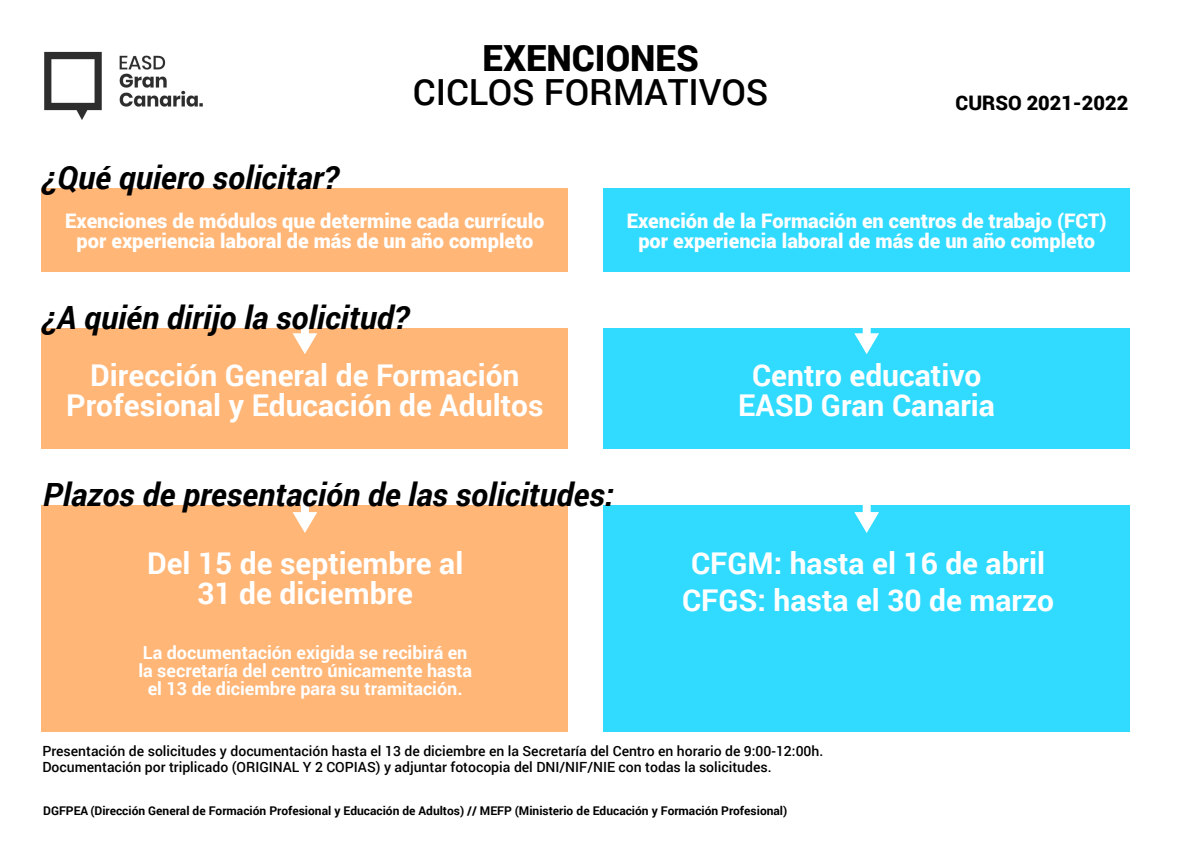
<style>
.page{position:relative;width:1191px;height:843px;background:#fff}
.page>*{position:absolute;margin:0;border:0;box-sizing:border-box;transform-origin:0 0}
.t1{font:500 36px "Roboto";color:#000}
.t2{font:900 36px "Roboto";color:#000}
.t3{font:italic 700 32px "Roboto";color:#000}
.t4{font:700 30px/30px "Roboto";color:#fff;text-align:center}
.t5{font:900 20px/20px "Roboto";color:#fff;text-align:center}
.t6{font:900 20px "Roboto";color:#000}
.t7{font:700 18px/18px "Roboto";color:#fff;text-align:center}
.t8{font:500 14px/16.1px "Roboto";color:#000}
.t9{font:700 12px "Roboto";color:#000}
</style>
<div class="page">
<div style="left:42px;top:134px;width:526px;height:597px;background:#ffb677"></div>
<div style="left:604px;top:134px;width:526px;height:597px;background:#31dbff"></div>
<div style="left:32px;top:272px;width:1107px;height:56px;background:#fff"></div>
<div style="left:30px;top:449px;width:1111px;height:56px;background:#fff"></div>
<div style="left:36px;top:128px;width:1105px;height:59px;background:#fff"></div>
<svg style="left:293px;top:328px;width:24px;height:26px"></svg>
<svg style="left:293px;top:505px;width:24px;height:28px"></svg>
<svg style="left:854px;top:328px;width:25px;height:26px"></svg>
<svg style="left:854px;top:505px;width:25px;height:28px"></svg>
<img style="left:44px;top:51px;width:159px;height:69px">
<h2 class="t3" style="left:42px;top:155px;width:298px">¿Qué quiero solicitar?</h2>
<h1 class="t2" style="left:483px;top:33px;width:218px">EXENCIONES</h1>
<h1 class="t1" style="left:413px;top:67px;width:357px">CICLOS FORMATIVOS</h1>
<h3 class="t6" style="left:956px;top:89px;width:174px">CURSO 2021-2022</h3>
<h3 class="t5" style="left:65px;top:210px;width:481px">Exenciones de módulos que determine cada currículo por experiencia laboral de más de un año completo</h3>
<h3 class="t5" style="left:627px;top:210px;width:481px">Exención de la Formación en centros de trabajo (FCT) por experiencia laboral de más de un año completo</h3>
<h2 class="t3" style="left:42px;top:295px;width:369px">¿A quién dirijo la solicitud?</h2>
<h3 class="t4" style="left:66px;top:359px;width:479px">Dirección General de Formación<br>Profesional y Educación de Adultos</h3>
<h3 class="t4" style="left:738px;top:359px;width:258px">Centro educativo<br>EASD Gran Canaria</h3>
<h2 class="t3" style="left:43px;top:472px;width:572px">Plazos de presentación de las solicitudes:</h2>
<h3 class="t4" style="left:147px;top:547px;width:318px">Del 15 de septiembre al<br>31 de diciembre</h3>
<p class="t7" style="left:138px;top:642px;width:335px">La documentación exigida se recibirá en la secretaría del centro únicamente hasta el 13 de diciembre para su tramitación.</p>
<h3 class="t4" style="left:682px;top:544px;width:373px;line-height:36.5px;text-align:left">CFGM: hasta el 16 de abril<br>CFGS: hasta el 30 de marzo</h3>
<p class="t8" style="left:42px;top:742px;width:783px">Presentación de solicitudes y documentación hasta el 13 de diciembre en la Secretaría del Centro en horario de 9:00-12:00h.<br>Documentación por triplicado (ORIGINAL Y 2 COPIAS) y adjuntar fotocopia del DNI/NIF/NIE con todas la solicitudes.</p>
<p class="t9" style="left:43px;top:801px;width:746px">DGFPEA (Dirección General de Formación Profesional y Educación de Adultos) // MEFP (Ministerio de Educación y Formación Profesional)</p>
</div>
